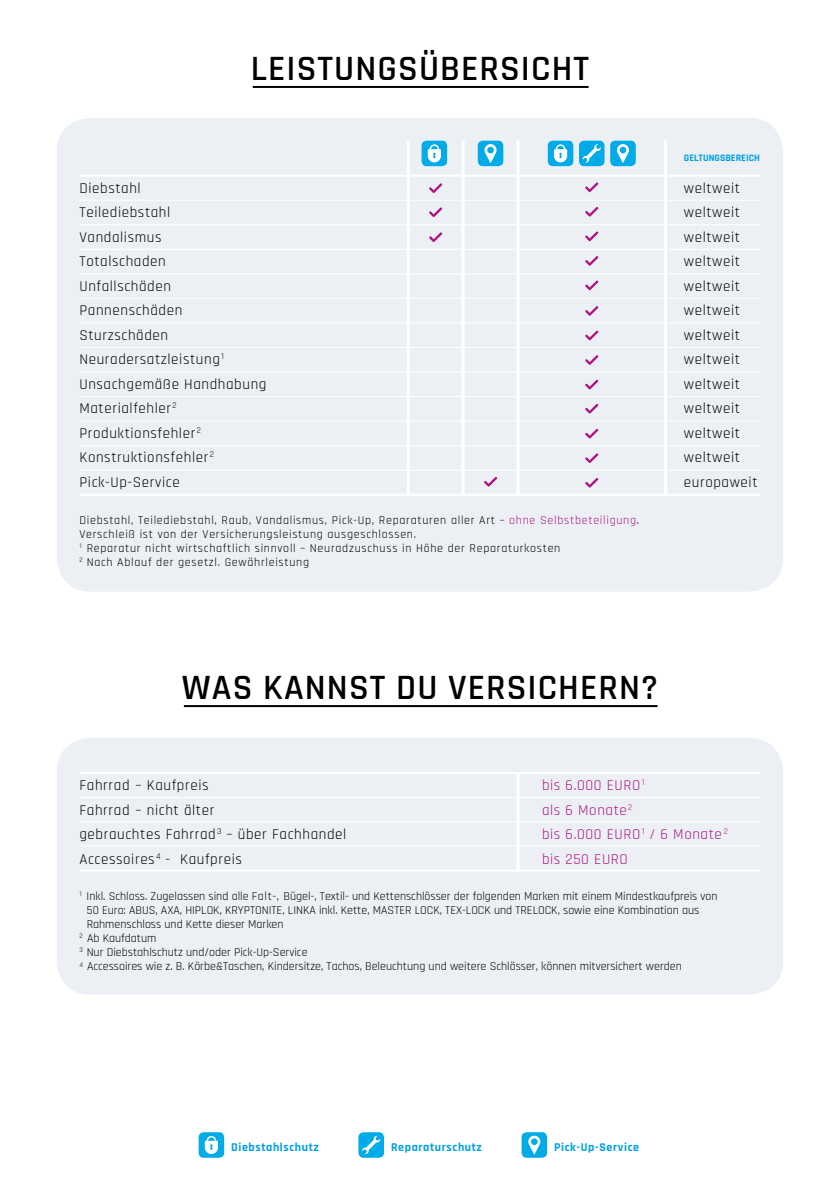
<style>
.page{position:relative;width:840px;height:1191px;background:#fff}
.page>*{position:absolute;margin:0;border:0;box-sizing:border-box;transform-origin:0 0}
.t1{font:600 36px "Rajdhani";letter-spacing:.03em;color:#000}
.t2{font:15px/24.4px "Rajdhani";letter-spacing:.04em;color:#000}
.t3{font:15px/24.4px "Rajdhani";letter-spacing:.04em;color:#ac1480}
.t4{font:12px "Rajdhani";color:#000}
.t5{font:12px/14px "Rajdhani";letter-spacing:.06em;color:#000}
.t6{font:700 12px "Rajdhani";letter-spacing:.05em;color:#009fe3}
.t7{font:700 10px "Rajdhani";color:#009fe3}
.s1{color:#ac1480}
</style>
<div class="page">
<hr style="left:253px;top:86px;width:335px;height:2px;background:#000">
<hr style="left:184px;top:705px;width:473px;height:2px;background:#000">
<div style="left:57px;top:738px;width:725px;height:256px;background:#ecf0f5;border-radius:34px"></div>
<hr style="left:79px;top:772px;width:681px;height:2px;background:#fff">
<hr style="left:79px;top:797px;width:681px;height:1px;background:#fff">
<hr style="left:79px;top:821px;width:681px;height:1px;background:#fff">
<hr style="left:516px;top:772px;width:3px;height:98px;background:#fff">
<hr style="left:79px;top:869px;width:681px;height:2px;background:#fff">
<hr style="left:79px;top:845px;width:681px;height:1px;background:#fff">
<div style="left:198px;top:1132px;width:26px;height:25px;background:#00abe7;border-radius:5px"></div>
<svg style="left:205px;top:1136px;width:13px;height:18px"></svg>
<div style="left:358px;top:1132px;width:26px;height:25px;background:#00abe7;border-radius:5px"></div>
<svg style="left:362px;top:1135px;width:18px;height:19px"></svg>
<div style="left:521px;top:1132px;width:26px;height:25px;background:#00abe7;border-radius:5px"></div>
<svg style="left:528px;top:1135px;width:12px;height:20px"></svg>
<div style="left:57px;top:118px;width:725px;height:473px;background:#ecf0f5;border-radius:34px"></div>
<hr style="left:79px;top:175px;width:681px;height:2px;background:#fff">
<hr style="left:79px;top:200px;width:681px;height:1px;background:#fff">
<hr style="left:79px;top:273px;width:681px;height:1px;background:#fff">
<hr style="left:79px;top:298px;width:681px;height:1px;background:#fff">
<hr style="left:79px;top:322px;width:681px;height:1px;background:#fff">
<hr style="left:79px;top:347px;width:681px;height:1px;background:#fff">
<hr style="left:79px;top:396px;width:681px;height:1px;background:#fff">
<hr style="left:79px;top:420px;width:681px;height:1px;background:#fff">
<hr style="left:79px;top:470px;width:681px;height:1px;background:#fff">
<hr style="left:79px;top:494px;width:681px;height:2px;background:#fff">
<hr style="left:79px;top:371px;width:681px;height:1px;background:#fff">
<hr style="left:79px;top:445px;width:681px;height:1px;background:#fff">
<hr style="left:79px;top:249px;width:681px;height:1px;background:#fff">
<hr style="left:79px;top:224px;width:681px;height:1px;background:#fff">
<hr style="left:663px;top:141px;width:3px;height:355px;background:#fff">
<hr style="left:406px;top:141px;width:3px;height:355px;background:#fff">
<hr style="left:461px;top:141px;width:3px;height:355px;background:#fff">
<hr style="left:516px;top:141px;width:3px;height:355px;background:#fff">
<div style="left:578px;top:141px;width:26px;height:25px;background:#00abe7;border-radius:5px"></div>
<svg style="left:582px;top:144px;width:18px;height:19px"></svg>
<div style="left:610px;top:141px;width:25px;height:25px;background:#00abe7;border-radius:5px"></div>
<svg style="left:617px;top:144px;width:11px;height:19px"></svg>
<div style="left:547px;top:141px;width:26px;height:25px;background:#00abe7;border-radius:5px"></div>
<svg style="left:553px;top:144px;width:14px;height:18px"></svg>
<div style="left:477px;top:141px;width:26px;height:25px;background:#00abe7;border-radius:5px"></div>
<svg style="left:484px;top:144px;width:12px;height:19px"></svg>
<div style="left:421px;top:141px;width:26px;height:25px;background:#00abe7;border-radius:5px"></div>
<svg style="left:427px;top:144px;width:13px;height:18px"></svg>
<svg style="left:429px;top:183px;width:13px;height:10px"></svg>
<svg style="left:429px;top:207px;width:13px;height:10px"></svg>
<svg style="left:429px;top:232px;width:13px;height:10px"></svg>
<svg style="left:484px;top:477px;width:13px;height:9px"></svg>
<svg style="left:585px;top:182px;width:13px;height:10px"></svg>
<svg style="left:585px;top:207px;width:13px;height:9px"></svg>
<svg style="left:585px;top:231px;width:13px;height:10px"></svg>
<svg style="left:585px;top:256px;width:13px;height:10px"></svg>
<svg style="left:585px;top:280px;width:13px;height:10px"></svg>
<svg style="left:585px;top:306px;width:13px;height:10px"></svg>
<svg style="left:585px;top:330px;width:13px;height:10px"></svg>
<svg style="left:585px;top:355px;width:13px;height:10px"></svg>
<svg style="left:585px;top:380px;width:13px;height:9px"></svg>
<svg style="left:585px;top:404px;width:13px;height:9px"></svg>
<svg style="left:585px;top:429px;width:13px;height:9px"></svg>
<svg style="left:585px;top:453px;width:13px;height:10px"></svg>
<svg style="left:585px;top:478px;width:13px;height:9px"></svg>
<h1 class="t1" style="left:251px;top:47px;width:339px">LEISTUNGSÜBERSICHT</h1>
<p class="t2" style="left:79px;top:176px;width:188px">Diebstahl<br>Teilediebstahl<br>Vandalismus<br>Totalschaden<br>Unfallschäden<br>Pannenschäden<br>Sturzschäden<br>Neuradersatzleistung<sup>1<br></sup>Unsachgemäße Handhabung<br>Materialfehler <sup>2<br></sup>Produktionsfehler <sup>2<br></sup>Konstruktionsfehler <sup>2<br></sup>Pick-Up-Service</p>
<p class="t5" style="left:79px;top:514px;width:561px">Diebstahl, Teilediebstahl, Raub, Vandalismus, Pick-Up, Reparaturen aller Art – <span class="s1">ohne Selbstbeteiligung</span>.<br>Verschleiß ist von der Versicherungsleistung ausgeschlossen.<br><sup>1</sup> Reparatur nicht wirtschaftlich sinnvoll – Neuradzuschuss in Höhe der Reparaturkosten<br><sup>2</sup> Nach Ablauf der gesetzl. Gewährleistung</p>
<p class="t7" style="left:683px;top:151px;width:77px">GELTUNGSBEREICH</p>
<p class="t2" style="left:683px;top:176px;width:75px">weltweit weltweit weltweit weltweit weltweit weltweit weltweit weltweit weltweit weltweit weltweit weltweit europaweit</p>
<h1 class="t1" style="left:182px;top:666px;width:477px">WAS KANNST DU VERSICHERN?</h1>
<p class="t3" style="left:541px;top:773px;width:187px">bis 6.000 EURO<sup>1<br></sup>als 6 Monate<sup>2<br></sup>bis 6.000 EURO<sup>1</sup> / 6 Monate <sup>2 </sup>bis 250 EURO</p>
<p class="t2" style="left:79px;top:773px;width:268px">Fahrrad – Kaufpreis<br>Fahrrad – nicht älter<br>gebrauchtes Fahrrad<sup>3</sup> – über Fachhandel<br>Accessoires <sup>4</sup> - Kaufpreis</p>
<p class="t4" style="left:79px;top:889px;width:639px"><sup>1</sup> Inkl. Schloss. Zugelassen sind alle Falt-, Bügel-, Textil- und Kettenschlösser der folgenden Marken mit einem Mindestkaufpreis von</p>
<p class="t4" style="left:87px;top:903px;width:613px">50 Euro: ABUS, AXA, HIPLOK, KRYPTONITE, LINKA inkl. Kette, MASTER LOCK, TEX-LOCK und TRELOCK, sowie eine Kombination aus</p>
<p class="t4" style="left:87px;top:917px;width:198px">Rahmenschloss und Kette dieser Marken</p>
<p class="t4" style="left:79px;top:931px;width:78px"><sup>2</sup> Ab Kaufdatum</p>
<p class="t4" style="left:79px;top:945px;width:229px"><sup>3</sup> Nur Diebstahlschutz und/oder Pick-Up-Service</p>
<p class="t4" style="left:79px;top:959px;width:603px"><sup>4</sup> Accessoires wie z. B. Körbe&amp;Taschen, Kindersitze, Tachos, Beleuchtung und weitere Schlösser, können mitversichert werden</p>
<p class="t6" style="left:231px;top:1139px;width:89px">Diebstahlschutz</p>
<p class="t6" style="left:391px;top:1139px;width:92px">Reparaturschutz</p>
<p class="t6" style="left:554px;top:1139px;width:86px">Pick-Up-Service</p>
</div>
